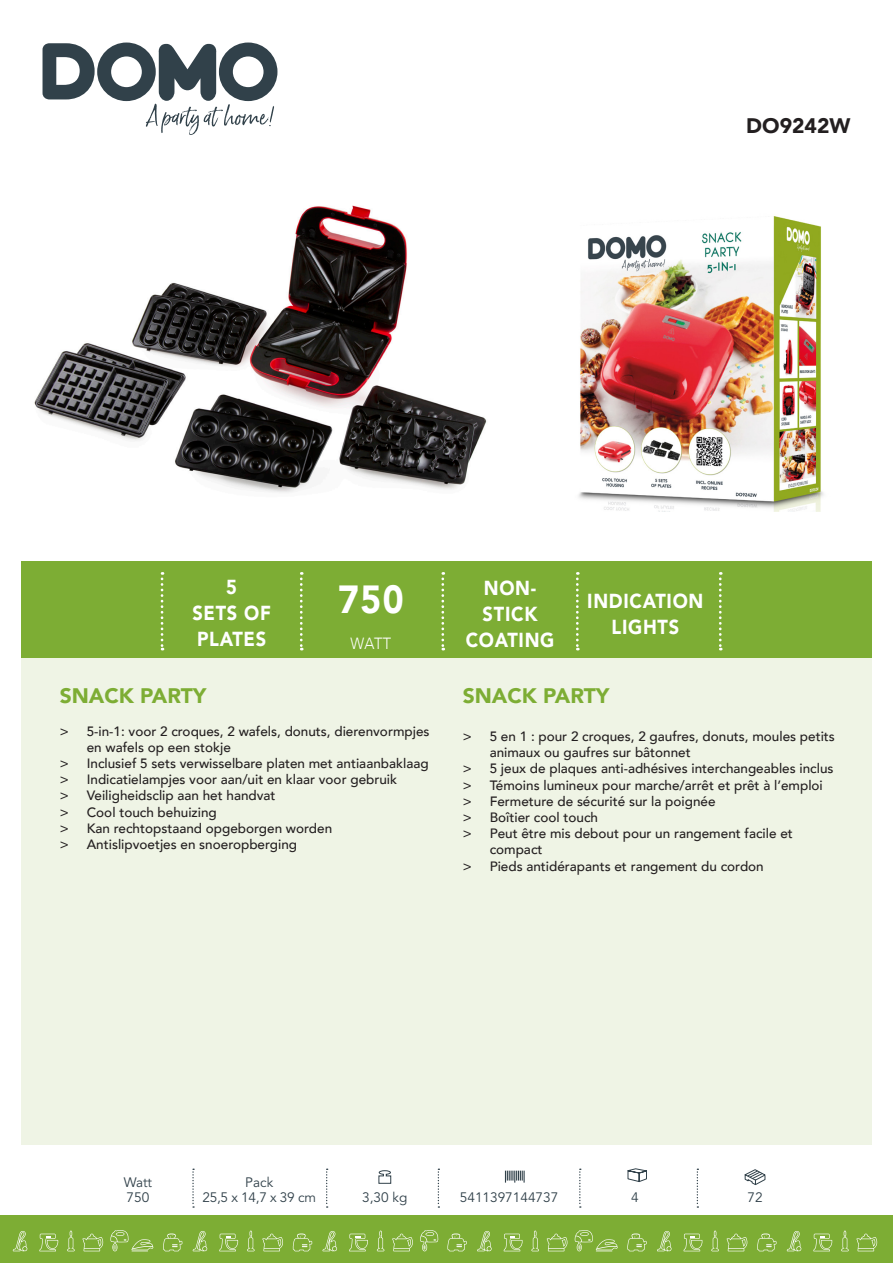
<style>
.page{position:relative;width:893px;height:1263px;background:#fff}
.page>*{position:absolute;margin:0;border:0;box-sizing:border-box;transform-origin:0 0}
.Product_leeg{font:900 39.15px "Avenir";color:#fff;scale:.9 1}
.Titel{font:900 21px "Avenir";color:#7dad34}
.Modelnummer{font:900 21px "Avenir";color:#231f20}
.Product_leeg-2{font:900 20.25px/26.1px "Avenir";letter-spacing:.04em;color:#fff;scale:.9 1}
.Product_leeg-3{font:300 16.2px "Avenir";color:#fff;scale:.9 1}
.t1{font:13.65px "Avenir";color:#31414a}
.t2{font:500 13.5px/16.2px "Avenir";color:#231f20}
</style>
<div class="page">
<div style="left:21px;top:658px;width:851px;height:486px;background:#eff4e5"></div>
<svg style="left:43px;top:43px;width:234px;height:92px"></svg>
<div style="left:0;top:1215px;width:893px;height:48px;background:#7dad34"></div>
<svg style="left:505px;top:1170px;width:20px;height:12px"></svg>
<svg style="left:378px;top:1170px;width:14px;height:14px"></svg>
<svg style="left:627px;top:1168px;width:20px;height:14px"></svg>
<svg style="left:744px;top:1169px;width:22px;height:16px"></svg>
<svg style="left:192px;top:1168px;width:2px;height:40px"></svg>
<svg style="left:326px;top:1168px;width:2px;height:40px"></svg>
<svg style="left:438px;top:1168px;width:1px;height:40px"></svg>
<svg style="left:579px;top:1168px;width:2px;height:40px"></svg>
<svg style="left:697px;top:1168px;width:1px;height:40px"></svg>
<svg style="left:13px;top:1231px;width:14px;height:20px"></svg>
<svg style="left:67px;top:1230px;width:8px;height:21px"></svg>
<svg style="left:82px;top:1233px;width:21px;height:18px"></svg>
<svg style="left:39px;top:1234px;width:19px;height:17px"></svg>
<svg style="left:110px;top:1230px;width:43px;height:21px"></svg>
<svg style="left:193px;top:1231px;width:14px;height:20px"></svg>
<svg style="left:163px;top:1233px;width:19px;height:18px"></svg>
<svg style="left:247px;top:1230px;width:8px;height:21px"></svg>
<svg style="left:262px;top:1233px;width:21px;height:18px"></svg>
<svg style="left:219px;top:1234px;width:19px;height:17px"></svg>
<svg style="left:323px;top:1231px;width:14px;height:20px"></svg>
<svg style="left:293px;top:1233px;width:19px;height:18px"></svg>
<svg style="left:377px;top:1230px;width:7px;height:21px"></svg>
<svg style="left:420px;top:1230px;width:19px;height:21px"></svg>
<svg style="left:392px;top:1233px;width:21px;height:18px"></svg>
<svg style="left:349px;top:1234px;width:19px;height:17px"></svg>
<svg style="left:477px;top:1231px;width:15px;height:20px"></svg>
<svg style="left:447px;top:1233px;width:20px;height:18px"></svg>
<svg style="left:531px;top:1230px;width:8px;height:21px"></svg>
<svg style="left:547px;top:1233px;width:20px;height:18px"></svg>
<svg style="left:504px;top:1234px;width:18px;height:17px"></svg>
<svg style="left:574px;top:1230px;width:44px;height:21px"></svg>
<svg style="left:657px;top:1231px;width:14px;height:20px"></svg>
<svg style="left:627px;top:1233px;width:20px;height:18px"></svg>
<svg style="left:711px;top:1230px;width:8px;height:21px"></svg>
<svg style="left:727px;top:1233px;width:20px;height:18px"></svg>
<svg style="left:684px;top:1234px;width:18px;height:17px"></svg>
<svg style="left:787px;top:1231px;width:14px;height:20px"></svg>
<svg style="left:757px;top:1233px;width:19px;height:18px"></svg>
<svg style="left:841px;top:1230px;width:8px;height:21px"></svg>
<svg style="left:856px;top:1233px;width:21px;height:18px"></svg>
<svg style="left:813px;top:1234px;width:19px;height:17px"></svg>
<div style="left:21px;top:561px;width:851px;height:97px;background:#7dad34"></div>
<svg style="left:300px;top:572px;width:3px;height:78px"></svg>
<svg style="left:441px;top:572px;width:3px;height:78px"></svg>
<svg style="left:576px;top:572px;width:3px;height:78px"></svg>
<svg style="left:719px;top:572px;width:3px;height:78px"></svg>
<svg style="left:161px;top:572px;width:2px;height:78px"></svg>
<img style="left:34px;top:205px;width:453px;height:288px">
<img style="left:578px;top:216px;width:246px;height:296px">
<p class="Modelnummer" style="left:746px;top:108px;width:106px">DO9242W</p>
<p class="Product_leeg-2" style="left:226px;top:573px;width:13px">5</p>
<p class="Product_leeg-2" style="left:192px;top:599px;width:89px">SETS OF</p>
<p class="Product_leeg-2" style="left:197px;top:625px;width:78px">PLATES</p>
<p class="Product_leeg" style="left:338px;top:565px;width:74px">750</p>
<p class="Product_leeg-3" style="left:350px;top:634px;width:47px">WATT</p>
<p class="Titel" style="left:60px;top:678px;width:148px">SNACK PARTY</p>
<p class="t2" style="left:87px;top:722px;width:344px;text-indent:-27px">&gt; 5-in-1: voor 2 croques, 2 wafels, donuts, dierenvormpjes en wafels op een stokje</p>
<p class="t2" style="left:60px;top:754px;width:370px">&gt; Inclusief 5 sets verwisselbare platen met antiaanbaklaag</p>
<p class="t2" style="left:60px;top:771px;width:339px">&gt; Indicatielampjes voor aan/uit en klaar voor gebruik</p>
<p class="t2" style="left:60px;top:787px;width:217px">&gt; Veiligheidsclip aan het handvat</p>
<p class="t2" style="left:60px;top:803px;width:159px">&gt; Cool touch behuizing</p>
<p class="t2" style="left:60px;top:819px;width:274px">&gt; Kan rechtopstaand opgeborgen worden</p>
<p class="t2" style="left:60px;top:835px;width:239px">&gt; Antislipvoetjes en snoeropberging</p>
<p class="Product_leeg-2" style="left:483px;top:575px;width:62px">NON-<br>STICK</p>
<p class="Product_leeg-2" style="left:466px;top:627px;width:100px">COATING</p>
<p class="Product_leeg-2" style="left:587px;top:588px;width:131px">INDICATION</p>
<p class="Product_leeg-2" style="left:611px;top:614px;width:77px">LIGHTS</p>
<p class="Titel" style="left:463px;top:678px;width:148px">SNACK PARTY</p>
<p class="t2" style="left:490px;top:727px;width:347px;text-indent:-27px">&gt; 5 en 1 : pour 2 croques, 2 gaufres, donuts, moules petits animaux ou gaufres sur bâtonnet</p>
<p class="t2" style="left:463px;top:760px;width:372px">&gt; 5 jeux de plaques anti-adhésives interchangeables inclus</p>
<p class="t2" style="left:463px;top:776px;width:362px">&gt; Témoins lumineux pour marche/arrêt et prêt à l’emploi</p>
<p class="t2" style="left:463px;top:792px;width:254px">&gt; Fermeture de sécurité sur la poignée</p>
<p class="t2" style="left:463px;top:808px;width:137px">&gt; Boîtier cool touch</p>
<p class="t2" style="left:490px;top:825px;width:305px;text-indent:-27px">&gt; Peut être mis debout pour un rangement facile et compact</p>
<p class="t2" style="left:463px;top:857px;width:303px">&gt; Pieds antidérapants et rangement du cordon</p>
<p class="t1" style="left:245px;top:1172px;width:30px">Pack</p>
<p class="t1" style="left:202px;top:1187px;width:115px">25,5 x 14,7 x 39 cm</p>
<p class="t1" style="left:124px;top:1172px;width:30px">Watt</p>
<p class="t1" style="left:127px;top:1187px;width:24px">750</p>
<p class="t1" style="left:362px;top:1187px;width:47px">3,30 kg</p>
<p class="t1" style="left:460px;top:1187px;width:100px">5411397144737</p>
<p class="t1" style="left:631px;top:1187px;width:9px">4</p>
<p class="t1" style="left:747px;top:1187px;width:17px">72</p>
</div>
